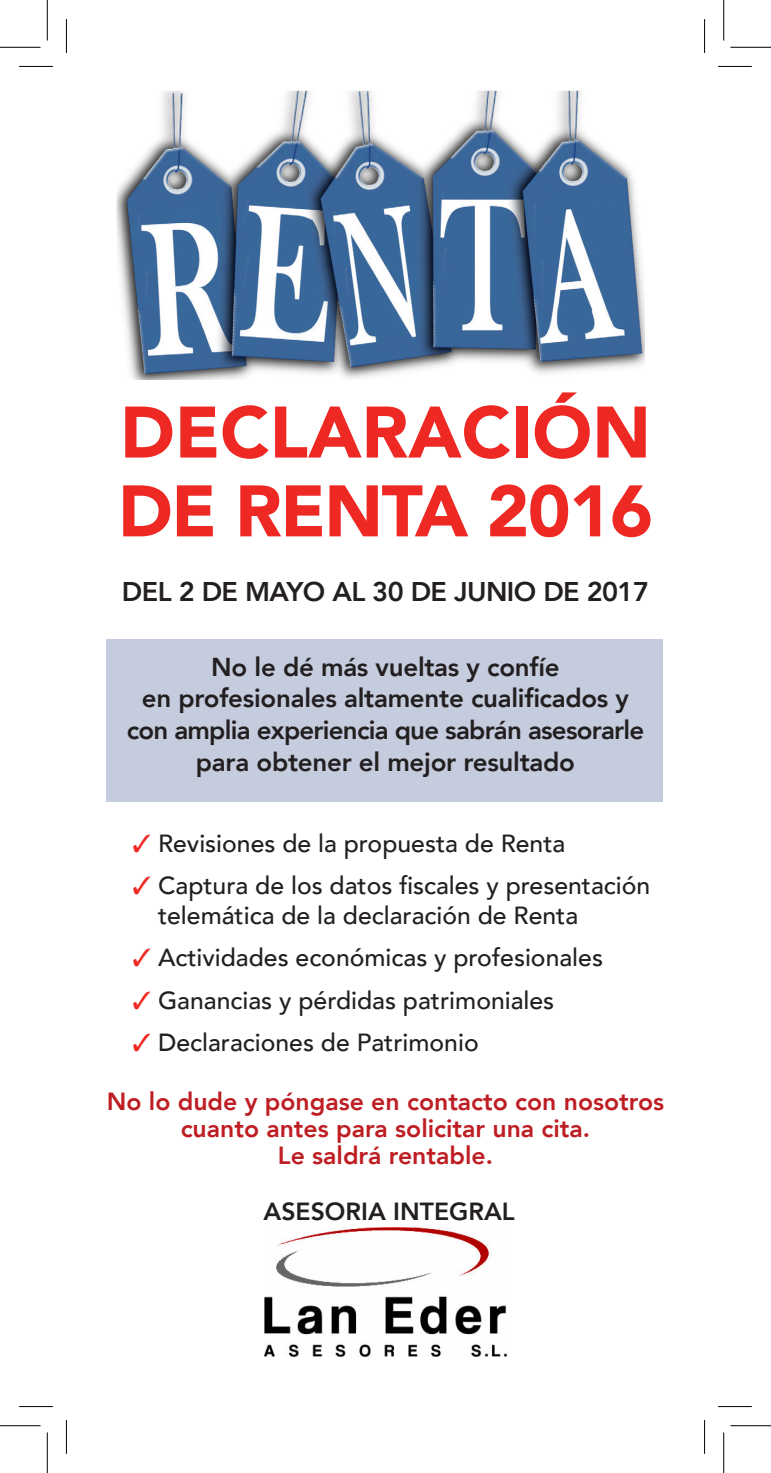
<style>
.page{position:relative;width:771px;height:1473px;background:#fff}
.page>*{position:absolute;margin:0;border:0;box-sizing:border-box;transform-origin:0 0}
.t1{font:900 72px/78.8px "Avenir";color:#ee2823}
.t2{font:800 27px "Avenir";letter-spacing:-.02em;color:#231f20}
.t3{font:800 25.88px/31.5px "Avenir";letter-spacing:-.01em;color:#231f20;text-align:center}
.t4{font:500 24.75px/29.7px "Avenir";color:#231f20}
.t5{font:800 24.75px/27px "Avenir";color:#be1e23;text-align:center}
.t6{font:800 24.75px "Avenir";color:#231f20}
.s1{color:#ee2823}
</style>
<div class="page">
<div style="left:106px;top:639px;width:556px;height:162px;background:#c5ccdd"></div>
<img style="left:117px;top:90px;width:527px;height:289px">
<img style="left:265px;top:1227px;width:241px;height:129px">
<hr style="left:19px;top:66px;width:34px;height:1px;background:#000">
<hr style="left:718px;top:66px;width:33px;height:1px;background:#000">
<hr style="left:19px;top:1405px;width:34px;height:1px;background:#000">
<hr style="left:718px;top:1405px;width:33px;height:1px;background:#000">
<hr style="left:66px;top:19px;width:1px;height:34px;background:#000">
<hr style="left:66px;top:1419px;width:1px;height:34px;background:#000">
<hr style="left:704px;top:19px;width:1px;height:34px;background:#000">
<hr style="left:704px;top:1419px;width:1px;height:34px;background:#000">
<hr style="left:0;top:47px;width:40px;height:1px;background:#000">
<hr style="left:730px;top:47px;width:41px;height:1px;background:#000">
<hr style="left:0;top:1425px;width:40px;height:1px;background:#000">
<hr style="left:730px;top:1425px;width:41px;height:1px;background:#000">
<hr style="left:47px;top:0;width:1px;height:40px;background:#000">
<hr style="left:47px;top:1432px;width:1px;height:40px;background:#000">
<hr style="left:723px;top:0;width:1px;height:40px;background:#000">
<hr style="left:723px;top:1432px;width:1px;height:40px;background:#000">
<h1 class="t1" style="left:118px;top:391px;width:536px">DECLARACIÓN<br>DE RENTA 2016</h1>
<p class="t2" style="left:122px;top:570px;width:528px">DEL 2 DE MAYO AL 30 DE JUNIO DE 2017</p>
<p class="t3" style="left:127px;top:651px;width:519px">No le dé más vueltas y confíe<br>en profesionales altamente cualificados y con amplia experiencia que sabrán asesorarle para obtener el mejor resultado</p>
<p class="t4" style="left:132px;top:826px;width:434px"><span class="s1">✓</span> Revisiones de la propuesta de Renta</p>
<p class="t4" style="left:158px;top:869px;width:493px;text-indent:-26px"><span class="s1">✓</span> Captura de los datos fiscales y presentación telemática de la declaración de Renta</p>
<p class="t4" style="left:132px;top:941px;width:472px"><span class="s1">✓</span> Actividades económicas y profesionales</p>
<p class="t4" style="left:132px;top:983px;width:423px"><span class="s1">✓</span> Ganancias y pérdidas patrimoniales</p>
<p class="t4" style="left:132px;top:1026px;width:348px"><span class="s1">✓</span> Declaraciones de Patrimonio</p>
<p class="t5" style="left:107px;top:1088px;width:559px">No lo dude y póngase en contacto con nosotros cuanto antes para solicitar una cita.<br>Le saldrá rentable.</p>
<p class="t6" style="left:263px;top:1191px;width:253px">ASESORIA INTEGRAL</p>
</div>
